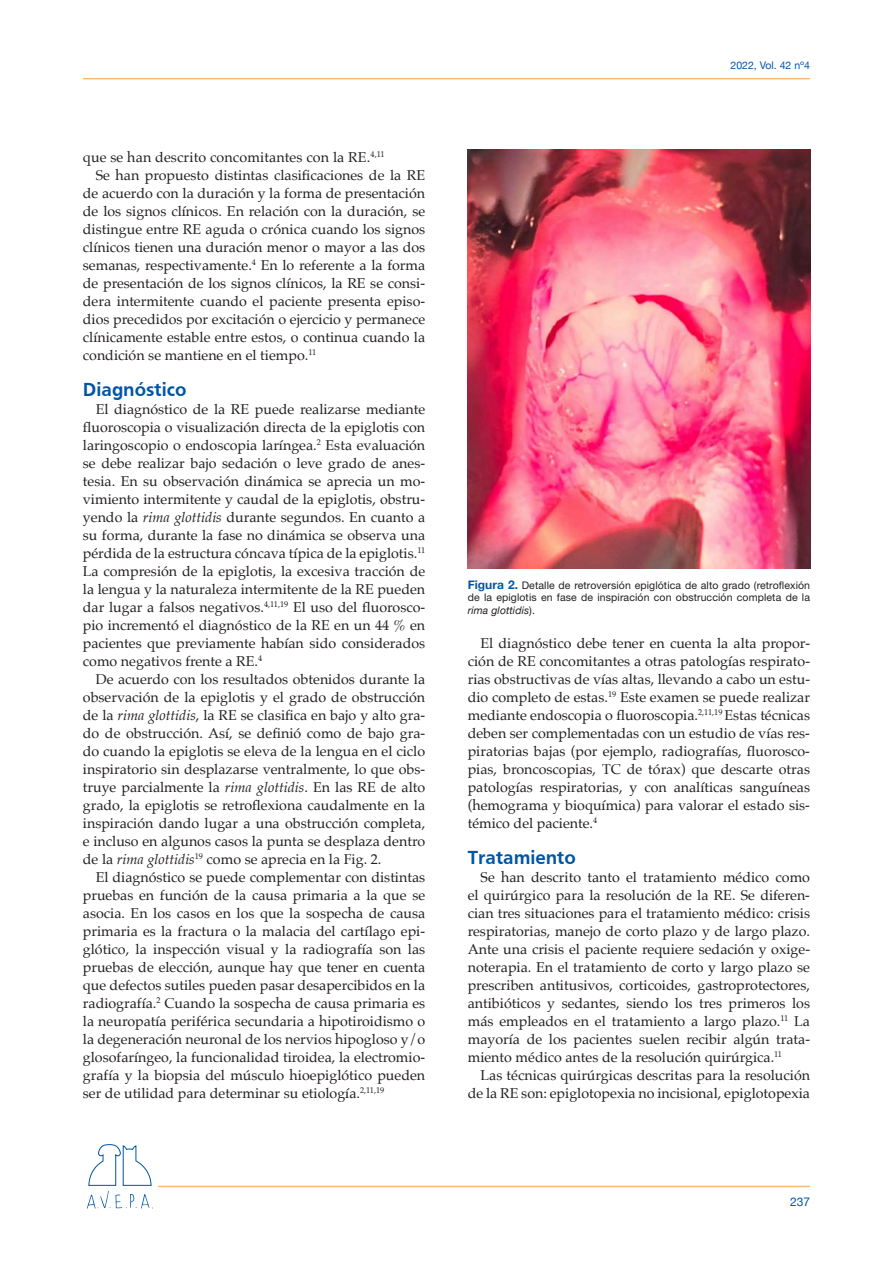
<style>
.page{position:relative;width:893px;height:1263px;background:#fff}
.page>*{position:absolute;margin:0;border:0;box-sizing:border-box;transform-origin:0 0}
.t1{font:700 19.5px "Frutiger";color:#0155a5}
.t2{font:14.25px/18px "Palatino";color:#231f20;text-align:justify}
.t3{font:12px "Helvetica Neue";color:#0155a5}
.t4{font:10.5px/12.6px "Helvetica Neue LT Std";letter-spacing:.01em;color:#231f20}
.t5{font:italic 10.5px "Helvetica Neue";letter-spacing:.01em;color:#231f20}
.t6{font:10.5px "Helvetica Neue";color:#0155a5}
.s1{font-style:italic}
.s2{font-family:"Helvetica Neue";font-weight:700;font-size:12px;color:#0155a5}
.s3{font-family:"Helvetica Neue LT Std";font-style:normal}
</style>
<div class="page">
<hr style="left:158px;top:1186px;width:652px;height:1px;background:#f68e1e">
<hr style="left:83px;top:78px;width:727px;height:1px;background:#f68e1e">
<svg style="left:87px;top:1144px;width:66px;height:65px"></svg>
<img style="left:468px;top:150px;width:342px;height:419px">
<p class="t2" style="left:83px;top:148px;width:303px">que se han descrito concomitantes con la RE.<sup>4,11</sup></p>
<p class="t2" style="left:96px;top:166px;width:331px">Se han propuesto distintas clasificaciones de la RE</p>
<p class="t2" style="left:83px;top:184px;width:344px">de acuerdo con la duración y la forma de presentación</p>
<p class="t2" style="left:83px;top:202px;width:344px">de los signos clínicos. En relación con la duración, se</p>
<p class="t2" style="left:83px;top:220px;width:344px">distingue entre RE aguda o crónica cuando los signos</p>
<p class="t2" style="left:83px;top:238px;width:344px">clínicos tienen una duración menor o mayor a las dos</p>
<p class="t2" style="left:83px;top:256px;width:344px">semanas, respectivamente.<sup>4</sup> En lo referente a la forma</p>
<p class="t2" style="left:83px;top:274px;width:344px">de presentación de los signos clínicos, la RE se consi-</p>
<p class="t2" style="left:83px;top:292px;width:344px">dera intermitente cuando el paciente presenta episo-</p>
<p class="t2" style="left:83px;top:310px;width:344px">dios precedidos por excitación o ejercicio y permanece</p>
<p class="t2" style="left:83px;top:328px;width:344px">clínicamente estable entre estos, o continua cuando la</p>
<p class="t2" style="left:83px;top:346px;width:235px">condición se mantiene en el tiempo.<sup>11</sup></p>
<h1 class="t1" style="left:83px;top:378px;width:105px">Diagnóstico</h1>
<p class="t2" style="left:83px;top:400px;width:344px;text-indent:13px">El diagnóstico de la RE puede realizarse mediante fluoroscopia o visualización directa de la epiglotis con laringoscopio o endoscopia laríngea.<sup>2</sup> Esta evaluación se debe realizar bajo sedación o leve grado de anes&shy;tesia. En su observación dinámica se aprecia un mo&shy;vimiento intermitente y caudal de la epiglotis, obstru&shy;yendo la <span class="s1">rima glottidis</span> durante segundos. En cuanto a su forma, durante la fase no dinámica se observa una pérdida de la estructura cóncava típica de la epiglotis.<sup>11<br></sup>La compresión de la epiglotis, la excesiva tracción de la lengua y la naturaleza intermitente de la RE pueden dar lugar a falsos negativos.<sup>4,11,19</sup> El uso del fluorosco&shy;pio incrementó el diagnóstico de la RE en un 44 % en pacientes que previamente habían sido considerados como negativos frente a RE.<sup>4</sup></p>
<p class="t2" style="left:83px;top:670px;width:344px;text-indent:13px">De acuerdo con los resultados obtenidos durante la observación de la epiglotis y el grado de obstrucción de la <span class="s1">rima glottidis</span>, la RE se clasifica en bajo y alto gra&shy;do de obstrucción. Así, se definió como de bajo gra&shy;do cuando la epiglotis se eleva de la lengua en el ciclo inspiratorio sin desplazarse ventralmente, lo que obs&shy;truye parcialmente la <span class="s1">rima glottidis</span>. En las RE de alto grado, la epiglotis se retroflexiona caudalmente en la inspiración dando lugar a una obstrucción completa, e incluso en algunos casos la punta se desplaza dentro de la <span class="s1">rima glottidis</span><sup>19</sup> como se aprecia en la Fig. 2.</p>
<p class="t2" style="left:83px;top:868px;width:344px;text-indent:13px">El diagnóstico se puede complementar con distintas pruebas en función de la causa primaria a la que se asocia. En los casos en los que la sospecha de causa primaria es la fractura o la malacia del cartílago epi&shy;glótico, la inspección visual y la radiografía son las pruebas de elección, aunque hay que tener en cuenta que defectos sutiles pueden pasar desapercibidos en la radiografía.<sup>2</sup> Cuando la sospecha de causa primaria es la neuropatía periférica secundaria a hipotiroidismo o la degeneración neuronal de los nervios hipogloso y/o glosofaríngeo, la funcionalidad tiroidea, la electromio&shy;grafía y la biopsia del músculo hioepiglótico pueden ser de utilidad para determinar su etiología.<sup>2,11,19</sup></p>
<p class="t6" style="left:730px;top:58px;width:81px">2022, Vol. 42 nº4</p>
<p class="t4" style="left:468px;top:579px;width:344px"><span class="s2">Figura 2.</span> Detalle de retroversión epiglótica de alto grado (retroflexión de la epiglotis en fase de inspiración con obstrucción completa de la</p>
<p class="t5" style="left:468px;top:603px;width:69px">rima glottidis<span class="s3">).</span></p>
<p class="t2" style="left:468px;top:634px;width:344px;text-indent:13px">El diagnóstico debe tener en cuenta la alta propor&shy;ción de RE concomitantes a otras patologías respirato&shy;rias obstructivas de vías altas, llevando a cabo un estu&shy;dio completo de estas.<sup>19</sup> Este examen se puede realizar mediante endoscopia o fluoroscopia.<sup>2,11,19</sup> Estas técnicas deben ser complementadas con un estudio de vías res&shy;piratorias bajas (por ejemplo, radiografías, fluorosco&shy;pias, broncoscopias, TC de tórax) que descarte otras patologías respiratorias, y con analíticas sanguíneas (hemograma y bioquímica) para valorar el estado sis&shy;témico del paciente.<sup>4</sup></p>
<h1 class="t1" style="left:468px;top:846px;width:110px">Tratamiento</h1>
<p class="t2" style="left:468px;top:868px;width:344px;text-indent:13px">Se han descrito tanto el tratamiento médico como el quirúrgico para la resolución de la RE. Se diferen&shy;cian tres situaciones para el tratamiento médico: crisis respiratorias, manejo de corto plazo y de largo plazo.<br>Ante una crisis el paciente requiere sedación y oxige&shy;noterapia. En el tratamiento de corto y largo plazo se prescriben antitusivos, corticoides, gastroprotectores, antibióticos y sedantes, siendo los tres primeros los más empleados en el tratamiento a largo plazo.<sup>11</sup> La mayoría de los pacientes suelen recibir algún trata&shy;miento médico antes de la resolución quirúrgica.<sup>11</sup></p>
<p class="t2" style="left:468px;top:1066px;width:344px;text-align:right">Las técnicas quirúrgicas descritas para la resolución de la RE son: epiglotopexia no incisional, epiglotopexia</p>
<p class="t3" style="left:790px;top:1193px;width:22px">237</p>
</div>
